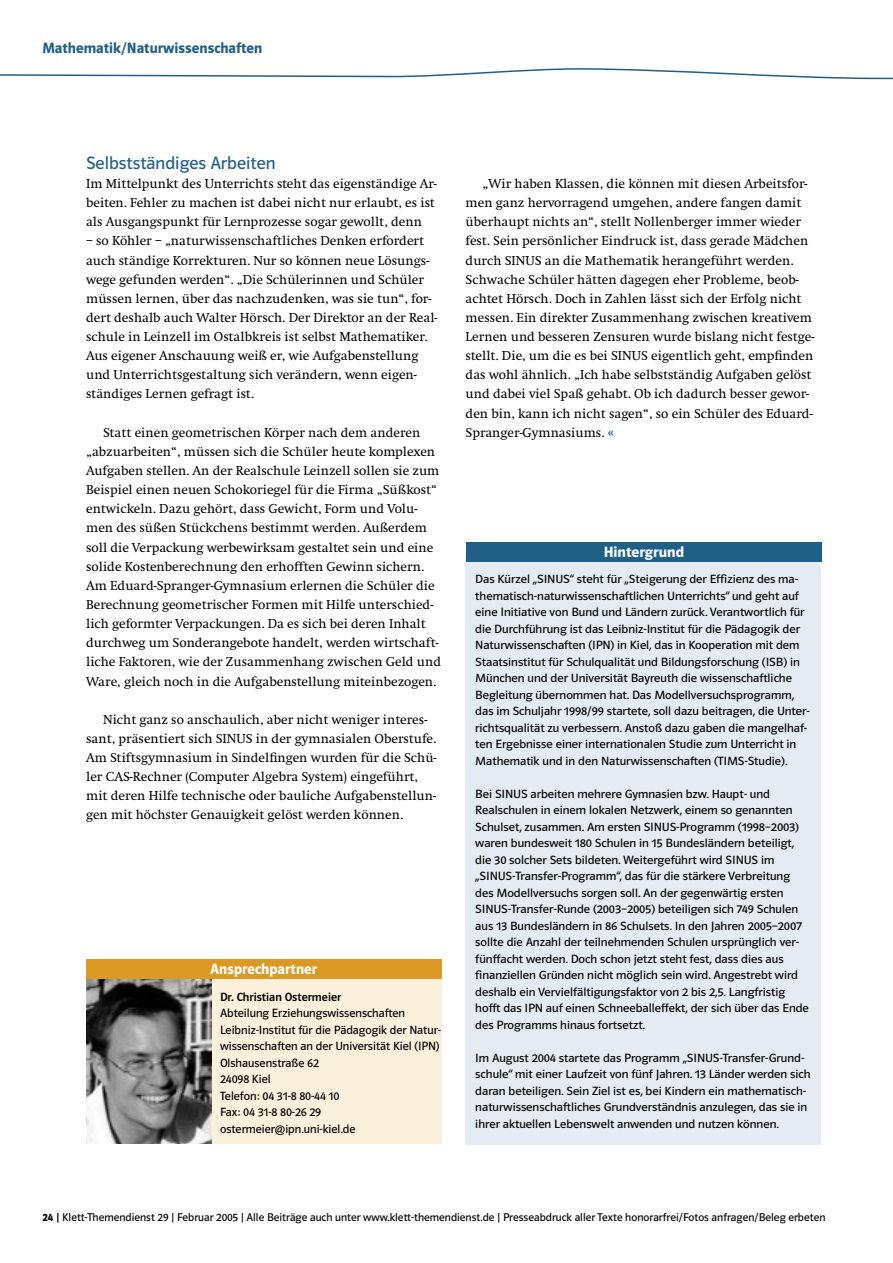
<style>
.page{position:relative;width:893px;height:1263px;background:#fff}
.page>*{position:absolute;margin:0;border:0;box-sizing:border-box;transform-origin:0 0}
.Themendienst_Artikel_Schrift{font:18px "Polo ST11 K Buch";color:#216086}
.t1{font:15px "Polo ST11 K Hfett";color:#216086}
.t2{font:15px "Polo ST11 K Hfett";color:#fff}
.t3{font:15px "Polo ST11 K Hfett";color:#fff;scale:1.04 1}
.Themendienst_Artikel_Schrift-2{font:13.5px/19.2px "Swift EF";color:#000}
.Themendienst_Kasten_Text{font:12px/16.5px "Polo ST11 K Buch";color:#000;scale:1.04 1}
.Themendienst_Kasten_Text-2{font:12px/16.5px "Polo ST11 K Buch";color:#000}
.Themendienst_Kasten_Text-3{font:12px "Polo ST11 K Krftg";color:#000}
.t4{font:11.25px "Polo ST11 K Buch";color:#000}
.s1{font-family:"Polo ST11 K Krftg";color:#216086}
.s2{font-family:"Polo ST11 K Hfett"}
</style>
<div class="page">
<svg style="left:0;top:68px;width:893px;height:12px"></svg>
<div style="left:86px;top:967px;width:355px;height:177px;background:#faf0dc"></div>
<img style="left:86px;top:978px;width:126px;height:166px">
<div style="left:86px;top:959px;width:355px;height:19px;background:#da9a23"></div>
<div style="left:466px;top:555px;width:355px;height:589px;background:#e4ebf2"></div>
<div style="left:466px;top:542px;width:355px;height:19px;background:#216086"></div>
<p class="t1" style="left:43px;top:40px;width:221px">Mathematik/Naturwissenschaften</p>
<p class="Themendienst_Artikel_Schrift" style="left:86px;top:153px;width:191px">Selbstständiges Arbeiten</p>
<p class="Themendienst_Artikel_Schrift-2" style="left:86px;top:174px;width:352px">Im Mittelpunkt des Unterrichts steht das eigenständige Ar&shy;beiten. Fehler zu machen ist dabei nicht nur erlaubt, es ist als Ausgangspunkt für Lernprozesse sogar gewollt, denn</p>
<p class="Themendienst_Artikel_Schrift-2" style="left:86px;top:232px;width:353px">– so Köhler – „naturwissenschaftliches Denken erfordert auch ständige Korrekturen. Nur so können neue Lösungs&shy;wege gefunden werden“. „Die Schülerinnen und Schüler müssen lernen, über das nachzudenken, was sie tun“, for&shy;dert deshalb auch Walter Hörsch. Der Direktor an der Real&shy;schule in Leinzell im Ostalbkreis ist selbst Mathematiker.<br>Aus eigener Anschauung weiß er, wie Aufgabenstellung und Unterrichtsgestaltung sich verändern, wenn eigen&shy;ständiges Lernen gefragt ist.</p>
<p class="Themendienst_Artikel_Schrift-2" style="left:86px;top:423px;width:357px;text-indent:17px">Statt einen geometrischen Körper nach dem anderen „abzuarbeiten“, müssen sich die Schüler heute komplexen Aufgaben stellen. An der Realschule Leinzell sollen sie zum Beispiel einen neuen Schokoriegel für die Firma „Süßkost“ entwickeln. Dazu gehört, dass Gewicht, Form und Volu&shy;men des süßen Stückchens bestimmt werden. Außerdem soll die Verpackung werbewirksam gestaltet sein und eine solide Kostenberechnung den erhofften Gewinn sichern.<br>Am Eduard-Spranger-Gymnasium erlernen die Schüler die Berechnung geometrischer Formen mit Hilfe unterschied&shy;lich geformter Verpackungen. Da es sich bei deren Inhalt durchweg um Sonderangebote handelt, werden wirtschaft&shy;liche Faktoren, wie der Zusammenhang zwischen Geld und Ware, gleich noch in die Aufgabenstellung miteinbezogen.</p>
<p class="Themendienst_Artikel_Schrift-2" style="left:86px;top:710px;width:352px;text-indent:17px">Nicht ganz so anschaulich, aber nicht weniger interes&shy;sant, präsentiert sich SINUS in der gymnasialen Oberstufe.<br>Am Stiftsgymnasium in Sindelfingen wurden für die Schü&shy;ler CAS-Rechner (Computer Algebra System) eingeführt, mit deren Hilfe technische oder bauliche Aufgabenstellun&shy;gen mit höchster Genauigkeit gelöst werden können.</p>
<p class="t2" style="left:210px;top:960px;width:109px">Ansprechpartner</p>
<p class="Themendienst_Kasten_Text-3" style="left:220px;top:990px;width:123px">Dr. Christian Ostermeier</p>
<p class="Themendienst_Kasten_Text-2" style="left:220px;top:1005px;width:187px">Abteilung Erziehungswissenschaften</p>
<p class="Themendienst_Kasten_Text-2" style="left:220px;top:1021px;width:222px">Leibniz-Institut für die Pädagogik der Natur&shy;wissenschaften an der Universität Kiel (IPN)</p>
<p class="Themendienst_Kasten_Text-2" style="left:220px;top:1054px;width:100px">Olshausenstraße 62</p>
<p class="Themendienst_Kasten_Text-2" style="left:220px;top:1071px;width:52px">24098 Kiel</p>
<p class="Themendienst_Kasten_Text-2" style="left:220px;top:1087px;width:121px">Telefon: 04 31-8 80-44 10</p>
<p class="Themendienst_Kasten_Text-2" style="left:220px;top:1104px;width:103px">Fax: 04 31-8 80-26 29</p>
<p class="Themendienst_Kasten_Text-2" style="left:220px;top:1120px;width:137px">ostermeier@ipn.uni-kiel.de</p>
<p class="Themendienst_Artikel_Schrift-2" style="left:466px;top:174px;width:350px;text-indent:17px">„Wir haben Klassen, die können mit diesen Arbeitsfor&shy;men ganz hervorragend umgehen, andere fangen damit überhaupt nichts an“, stellt Nollenberger immer wieder fest. Sein persönlicher Eindruck ist, dass gerade Mädchen durch SINUS an die Mathematik herangeführt werden.<br>Schwache Schüler hätten dagegen eher Probleme, beob&shy;achtet Hörsch. Doch in Zahlen lässt sich der Erfolg nicht messen. Ein direkter Zusammenhang zwischen kreativem Lernen und besseren Zensuren wurde bislang nicht festge&shy;stellt. Die, um die es bei SINUS eigentlich geht, empfinden das wohl ähnlich. „Ich habe selbstständig Aufgaben gelöst und dabei viel Spaß gehabt. Ob ich dadurch besser gewor&shy;den bin, kann ich nicht sagen“, so ein Schüler des Eduard-Spranger-Gymnasiums. <span class="s1">«</span></p>
<p class="t3" style="left:604px;top:543px;width:79px">Hintergrund</p>
<p class="Themendienst_Kasten_Text" style="left:475px;top:571px;width:323px">Das Kürzel „SINUS“ steht für „Steigerung der Effizienz des ma&shy;thematisch-naturwissenschaftlichen Unterrichts“ und geht auf eine Initiative von Bund und Ländern zurück. Verantwortlich für die Durchführung ist das Leibniz-Institut für die Pädagogik der Naturwissenschaften (IPN) in Kiel, das in Kooperation mit dem Staatsinstitut für Schulqualität und Bildungsforschung (ISB) in München und der Universität Bayreuth die wissenschaftliche Begleitung übernommen hat. Das Modellversuchsprogramm, das im Schuljahr 1998/99 startete, soll dazu beitragen, die Unter&shy;richtsqualität zu verbessern. Anstoß dazu gaben die mangelhaf&shy;ten Ergebnisse einer internationalen Studie zum Unterricht in Mathematik und in den Naturwissenschaften (TIMS-Studie).</p>
<p class="Themendienst_Kasten_Text" style="left:475px;top:786px;width:322px">Bei SINUS arbeiten mehrere Gymnasien bzw. Haupt- und Realschulen in einem lokalen Netzwerk, einem so genannten Schulset, zusammen. Am ersten SINUS-Programm (1998–2003) waren bundesweit 180 Schulen in 15 Bundesländern beteiligt, die 30 solcher Sets bildeten. Weitergeführt wird SINUS im „SINUS-Transfer-Programm“, das für die stärkere Verbreitung des Modellversuchs sorgen soll. An der gegenwärtig ersten SINUS-Transfer-Runde (2003–2005) beteiligen sich 749 Schulen aus 13 Bundesländern in 86 Schulsets. In den Jahren 2005–2007 sollte die Anzahl der teilnehmenden Schulen ursprünglich ver&shy;fünffacht werden. Doch schon jetzt steht fest, dass dies aus finanziellen Gründen nicht möglich sein wird. Angestrebt wird deshalb ein Vervielfältigungsfaktor von 2 bis 2,5. Langfristig hofft das IPN auf einen Schneeballeffekt, der sich über das Ende des Programms hinaus fortsetzt.</p>
<p class="Themendienst_Kasten_Text" style="left:475px;top:1050px;width:324px">Im August 2004 startete das Programm „SINUS-Transfer-Grund&shy;schule“ mit einer Laufzeit von fünf Jahren. 13 Länder werden sich daran beteiligen. Sein Ziel ist es, bei Kindern ein mathematisch&shy;naturwissenschaftliches Grundverständnis anzulegen, das sie in ihrer aktuellen Lebenswelt anwenden und nutzen können.</p>
<p class="t4" style="left:43px;top:1211px;width:784px"><span class="s2">24 |</span> Klett-Themendienst 29 | Februar 2005 | Alle Beiträge auch unter www.klett-themendienst.de | Presseabdruck aller Texte honorarfrei/Fotos anfragen/Beleg erbeten</p>
</div>
